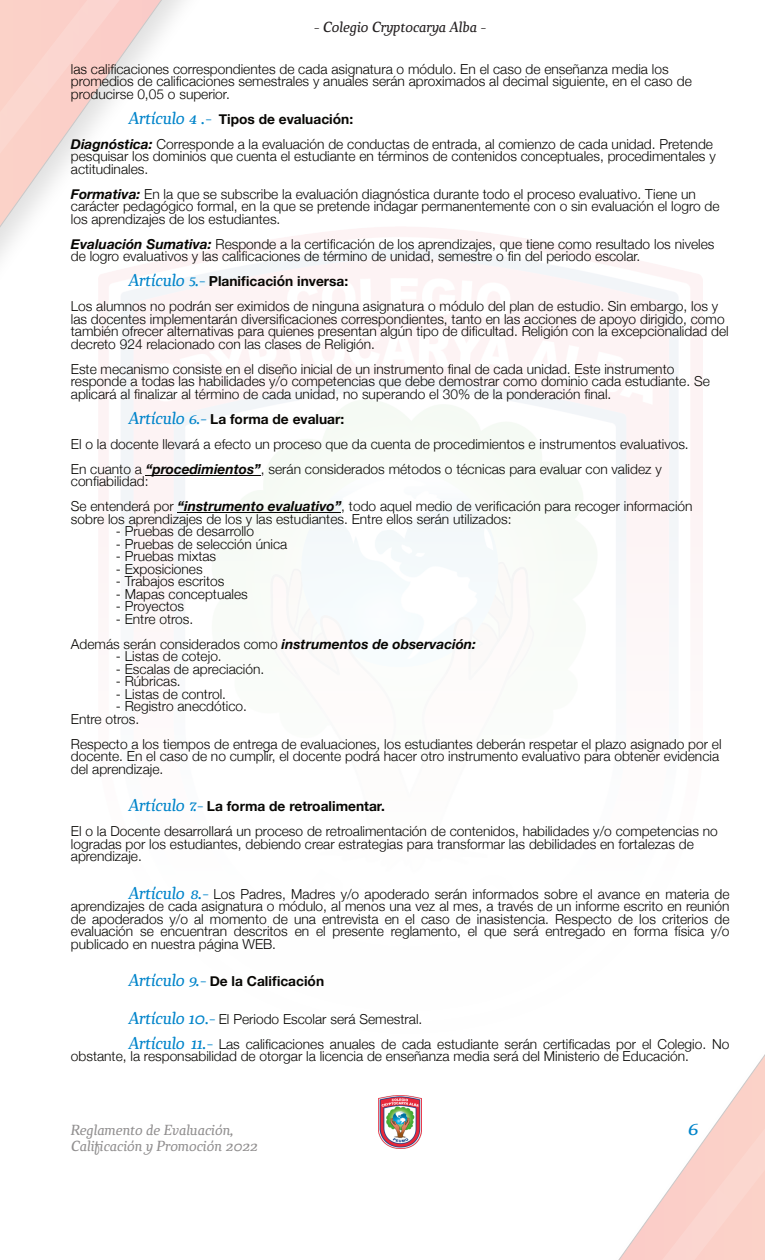
<style>
.page{position:relative;width:765px;height:1260px;background:#fff}
.page>*{position:absolute;margin:0;border:0;box-sizing:border-box;transform-origin:0 0}
.t1{font:italic 22.5px "Chucaratext";color:#0084ca}
.t2{font:italic 15px/15.6px "Chucaratext";color:rgb(35 31 32/.5)}
.t3{font:italic 15px "Chucaratext";color:#231f20}
.t4{font:300 13.75px/12.5px "Helvetica Neue";color:#080704}
.t5{font:700 13.75px "Helvetica Neue";color:#080704}
.s1{font-family:"Chucaratext";font-weight:400;font-style:italic;font-size:17.5px;color:#0084ca}
.s2{font-weight:700}
.s3{font-weight:700;font-style:italic}
</style>
<div class="page">
<img style="left:378px;top:1096px;width:44px;height:52px">
<svg style="left:0;top:0;width:233px;height:357px"></svg>
<img style="left:0;top:0;width:120px;height:154px">
<svg style="left:618px;top:1054px;width:147px;height:206px"></svg>
<img style="left:662px;top:1128px;width:103px;height:132px">
<hr style="left:146px;top:475px;width:115px;height:1px;background:#080704">
<hr style="left:178px;top:513px;width:163px;height:1px;background:#080704">
<p class="t3" style="left:314px;top:21px;width:174px">- Colegio Cryptocarya Alba -</p>
<p class="t4" style="left:71px;top:62px;width:622px">las calificaciones correspondientes de cada asignatura o módulo. En el caso de enseñanza media los promedios de calificaciones semestrales y anuales serán aproximados al decimal siguiente, en el caso de producirse 0,05 o superior.</p>
<p class="t4" style="left:71px;top:106px;width:644px;line-height:25px;text-indent:57px"><span class="s1">Artículo 4 .-</span> <span class="s2">Tipos de evaluación:<br></span><span class="s3">Diagnóstica:</span> Corresponde a la evaluación de conductas de entrada, al comienzo de cada unidad. Pretende</p>
<p class="t4" style="left:71px;top:150px;width:646px">pesquisar los dominios que cuenta el estudiante en términos de contenidos conceptuales, procedimentales y actitudinales.</p>
<p class="t4" style="left:71px;top:187px;width:650px"><span class="s3">Formativa:</span> En la que se subscribe la evaluación diagnóstica durante todo el proceso evaluativo. Tiene un carácter pedagógico formal, en la que se pretende indagar permanentemente con o sin evaluación el logro de los aprendizajes de los estudiantes.</p>
<p class="t4" style="left:71px;top:237px;width:645px"><span class="s3">Evaluación Sumativa:</span> Responde a la certificación de los aprendizajes, que tiene como resultado los niveles de logro evaluativos y las calificaciones de término de unidad, semestre o fin del periodo escolar.</p>
<p class="t4" style="left:71px;top:269px;width:649px;line-height:25px;text-indent:57px"><span class="s1">Artículo 5.-</span> <span class="s2">Planificación inversa:<br></span>Los alumnos no podrán ser eximidos de ninguna asignatura o módulo del plan de estudio. Sin embargo, los y</p>
<p class="t4" style="left:71px;top:312px;width:659px">las docentes implementarán diversificaciones correspondientes, tanto en las acciones de apoyo dirigido, como también ofrecer alternativas para quienes presentan algún tipo de dificultad. Religión con la excepcionalidad del decreto 924 relacionado con las clases de Religión.</p>
<p class="t4" style="left:71px;top:362px;width:641px">Este mecanismo consiste en el diseño inicial de un instrumento final de cada unidad. Este instrumento responde a todas las habilidades y/o competencias que debe demostrar como dominio cada estudiante. Se aplicará al finalizar al término de cada unidad, no superando el 30% de la ponderación final.</p>
<p class="t4" style="left:71px;top:406px;width:619px;line-height:25px;text-indent:57px"><span class="s1">Artículo 6.-</span> <span class="s2">La forma de evaluar:<br></span>El o la docente llevará a efecto un proceso que da cuenta de procedimientos e instrumentos evaluativos.<br>En cuanto a <span class="s3">“procedimientos”</span>, serán considerados métodos o técnicas para evaluar con validez y</p>
<p class="t4" style="left:71px;top:469px;width:623px;line-height:25px">confiabilidad:<br>Se entenderá por <span class="s3">“instrumento evaluativo”</span>, todo aquel medio de verificación para recoger información</p>
<p class="t4" style="left:71px;top:512px;width:442px">sobre los aprendizajes de los y las estudiantes. Entre ellos serán utilizados:</p>
<p class="t4" style="left:116px;top:525px;width:140px">- Pruebas de desarrollo</p>
<p class="t4" style="left:116px;top:537px;width:173px">- Pruebas de selección única</p>
<p class="t4" style="left:116px;top:550px;width:102px">- Pruebas mixtas</p>
<p class="t4" style="left:116px;top:562px;width:88px">- Exposiciones</p>
<p class="t4" style="left:116px;top:575px;width:110px">- Trabajos escritos</p>
<p class="t4" style="left:116px;top:587px;width:134px">- Mapas conceptuales</p>
<p class="t4" style="left:116px;top:600px;width:70px">- Proyectos</p>
<p class="t4" style="left:71px;top:606px;width:407px;line-height:25px;text-indent:45px">- Entre otros.<br>Además serán considerados como <span class="s3">instrumentos de observación:</span></p>
<p class="t4" style="left:116px;top:650px;width:107px">- Listas de cotejo.</p>
<p class="t4" style="left:116px;top:662px;width:150px">- Escalas de apreciación.</p>
<p class="t4" style="left:116px;top:675px;width:66px">- Rúbricas.</p>
<p class="t4" style="left:116px;top:687px;width:112px">- Listas de control.</p>
<p class="t4" style="left:71px;top:700px;width:178px;text-indent:45px">- Registro anecdótico.<br>Entre otros.</p>
<p class="t4" style="left:71px;top:737px;width:652px">Respecto a los tiempos de entrega de evaluaciones, los estudiantes deberán respetar el plazo asignado por el docente. En el caso de no cumplir, el docente podrá hacer otro instrumento evaluativo para obtener evidencia del aprendizaje.</p>
<p class="t4" style="left:71px;top:794px;width:648px;line-height:25px;text-indent:57px"><span class="s1">Artículo 7.-</span> <span class="s2">La forma de retroalimentar.<br></span>El o la Docente desarrollará un proceso de retroalimentación de contenidos, habilidades y/o competencias no</p>
<p class="t4" style="left:71px;top:837px;width:624px">logradas por los estudiantes, debiendo crear estrategias para transformar las debilidades en fortalezas de aprendizaje.</p>
<p class="t4" style="left:71px;top:887px;width:660px;text-align:justify;text-indent:57px"><span class="s1">Artículo 8.-</span> Los Padres, Madres y/o apoderado serán informados sobre el avance en materia de aprendizajes de cada asignatura o módulo, al menos una vez al mes, a través de un informe escrito en reunión de apoderados y/o al momento de una entrevista en el caso de inasistencia. Respecto de los criterios de evaluación se encuentran descritos en el presente reglamento, el que será entregado en forma física y/o publicado en nuestra página WEB.</p>
<p class="t5" style="left:128px;top:973px;width:198px"><span class="s1">Artículo 9.-</span> De la Calificación</p>
<p class="t4" style="left:128px;top:1006px;width:603px;line-height:25px"><span class="s1">Artículo 10.-</span> El Periodo Escolar será Semestral.<br><span class="s1">Artículo 11.-</span> Las calificaciones anuales de cada estudiante serán certificadas por el Colegio. No</p>
<p class="t4" style="left:71px;top:1050px;width:620px">obstante, la responsabilidad de otorgar la licencia de enseñanza media será del Ministerio de Educación.</p>
<p class="t2" style="left:70px;top:1124px;width:189px">Reglamento de Evaluación,<br>Calificación y Promoción 2022</p>
<h1 class="t1" style="left:687px;top:1119px;width:12px">6</h1>
</div>
